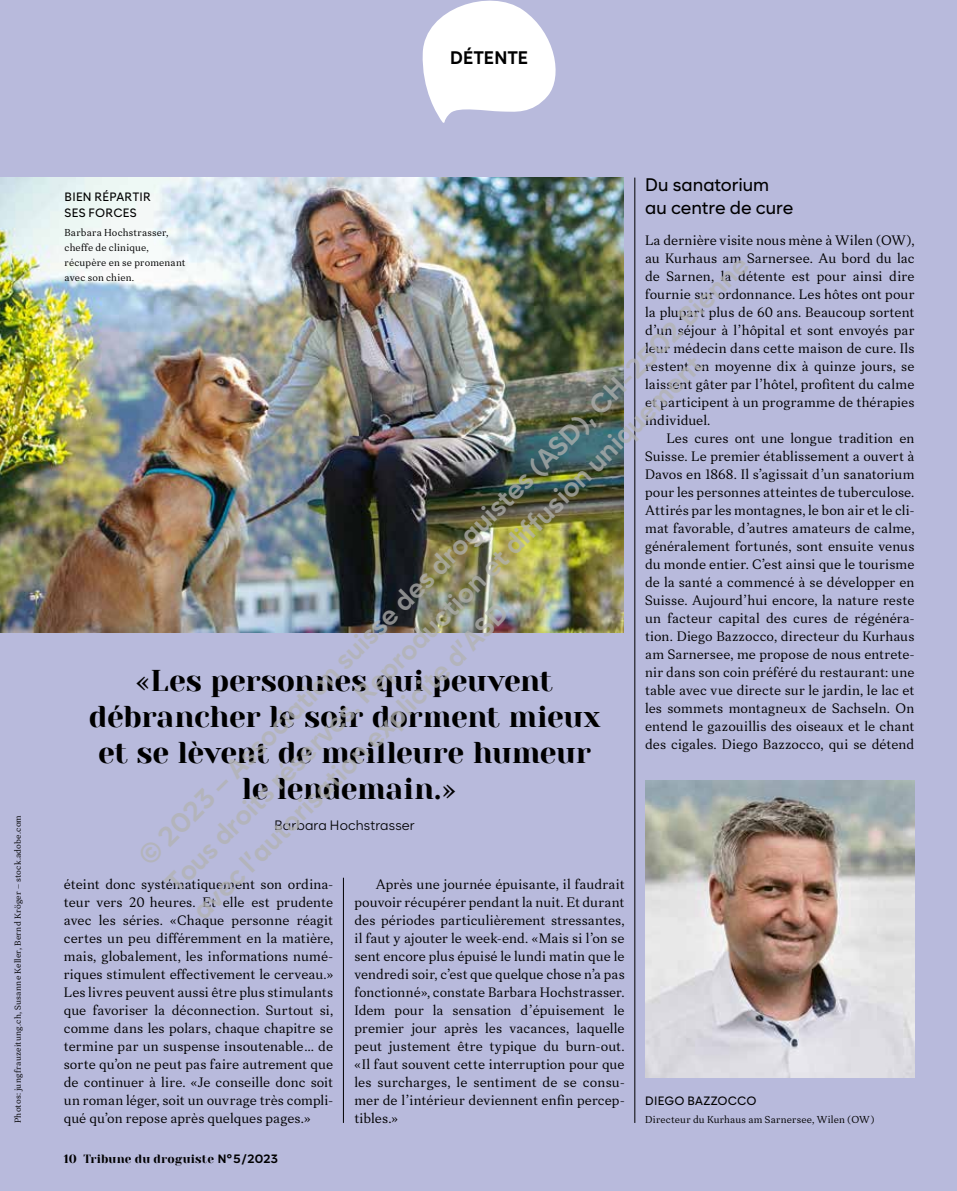
<style>
.page{position:relative;width:957px;height:1191px;background:#b8badc}
.page>*{position:absolute;margin:0;border:0;box-sizing:border-box;transform-origin:0 0}
.t1{font:30px/36px "Yeseva One";letter-spacing:-.015em;color:#000;text-align:center}
.t2{font:700 27px/38.2px "Zabal";color:rgb(178 178 176/.75)}
.t3{font:500 18px/22.5px "Zabal";color:#000}
.t4{font:700 18px "Zabal";color:#000}
.t5{font:14.25px/18px "Leyendo";letter-spacing:.005em;color:#000;text-align:justify}
.t6{font:13.5px "Zabal";letter-spacing:.015em;color:#000}
.t7{font:500 12px/16.5px "Zabal";letter-spacing:.02em;color:#000}
.t8{font:12px "Yeseva One";letter-spacing:.02em;color:#000}
.t9{font:10.5px/15px "Leyendo";letter-spacing:.02em;color:#000}
.t10{font:9px "Leyendo";letter-spacing:.02em;color:#000}
.s1{font-family:"Zabal";font-weight:700}
</style>
<div class="page">
<hr style="left:634px;top:178px;width:1px;height:945px;background:#000">
<hr style="left:343px;top:877px;width:1px;height:246px;background:#000">
<img style="left:0;top:178px;width:624px;height:454px">
<img style="left:645px;top:781px;width:269px;height:297px">
<svg style="left:422px;top:0;width:134px;height:123px"></svg>
<p class="t4" style="left:450px;top:47px;width:80px">DÉTENTE</p>
<p class="t10" style="left:13px;top:1123px;width:309px;rotate:-90deg">Photos: jungfrauzeitung.ch, Susanne Keller, Bernd Kröger – stock.adobe.com</p>
<p class="t3" style="left:645px;top:173px;width:150px">Du sanatorium au centre de cure</p>
<p class="t5" style="left:645px;top:231px;width:271px">La dernière visite nous mène à Wilen (OW), au Kurhaus am Sarnersee. Au bord du lac de Sarnen, la détente est pour ainsi dire fournie sur ordonnance. Les hôtes ont pour la plupart plus de 60 ans. Beaucoup sortent d’un séjour à l’hôpital et sont envoyés par leur médecin dans cette maison de cure. Ils restent en moyenne dix à quinze jours, se laissent gâter par l’hôtel, profitent du calme et participent à un programme de thérapies individuel.</p>
<p class="t5" style="left:645px;top:429px;width:271px;text-indent:21px">Les cures ont une longue tradition en Suisse. Le premier établissement a ouvert à Davos en 1868. Il s’agissait d’un sanatorium pour les personnes atteintes de tuberculose.<br>Attirés par les montagnes, le bon air et le cli&shy;mat favorable, d’autres amateurs de calme, généralement fortunés, sont ensuite venus du monde entier. C’est ainsi que le tourisme de la santé a commencé à se développer en Suisse. Aujourd’hui encore, la nature reste un facteur capital des cures de régénéra&shy;tion. Diego Bazzocco, directeur du Kurhaus am Sarnersee, me propose de nous entrete&shy;nir dans son coin préféré du restaurant: une table avec vue directe sur le jardin, le lac et les sommets montagneux de Sachseln. On entend le gazouillis des oiseaux et le chant des cigales. Diego Bazzocco, qui se détend</p>
<p class="t7" style="left:65px;top:188px;width:88px">BIEN RÉPARTIR<br>SES FORCES</p>
<p class="t9" style="left:65px;top:225px;width:122px">Barbara Hochstrasser, cheffe de clinique, récupère en se promenant avec son chien.</p>
<h2 class="t2" style="left:129px;top:847px;width:851px;rotate:-45deg">© 2023 – Association suisse des droguistes (ASD), CH-2502 Bienne<br>Tous droits réservés. Reproduction et diffusion uniquement<br>avec l’autorisation explicite d’ASD.</h2>
<h1 class="t1" style="left:89px;top:663px;width:513px">«Les personnes qui peuvent débrancher le soir dorment mieux et se lèvent de meilleure humeur le lendemain.»</h1>
<p class="t6" style="left:274px;top:817px;width:142px">Barbara Hochstrasser</p>
<p class="t5" style="left:64px;top:874px;width:271px">éteint donc systématiquement son ordina&shy;teur vers 20 heures. Et elle est prudente avec les séries. «Chaque personne réagit certes un peu différemment en la matière, mais, globalement, les informations numé&shy;riques stimulent effectivement le cerveau.» Les livres peuvent aussi être plus stimulants que favoriser la déconnection. Surtout si, comme dans les polars, chaque chapitre se termine par un suspense insoutenable… de sorte qu’on ne peut pas faire autrement que de continuer à lire. «Je conseille donc soit un roman léger, soit un ouvrage très compli&shy;qué qu’on repose après quelques pages.»</p>
<p class="t5" style="left:354px;top:874px;width:272px;text-indent:21px">Après une journée épuisante, il faudrait pouvoir récupérer pendant la nuit. Et durant des périodes particulièrement stressantes, il faut y ajouter le week-end. «Mais si l’on se sent encore plus épuisé le lundi matin que le vendredi soir, c’est que quelque chose n’a pas fonctionné», constate Barbara Hochstrasser.<br>Idem pour la sensation d’épuisement le premier jour après les vacances, laquelle peut justement être typique du burn-out. «Il faut souvent cette interruption pour que les surcharges, le sentiment de se consu&shy;mer de l’intérieur deviennent enfin percep&shy;tibles.»</p>
<p class="t7" style="left:645px;top:1092px;width:113px">DIEGO BAZZOCCO</p>
<p class="t9" style="left:645px;top:1111px;width:231px">Directeur du Kurhaus am Sarnersee, Wilen (OW)</p>
<p class="t8" style="left:64px;top:1152px;width:216px">10 Tribune du droguiste <span class="s1">N° 5/2023</span></p>
</div>
